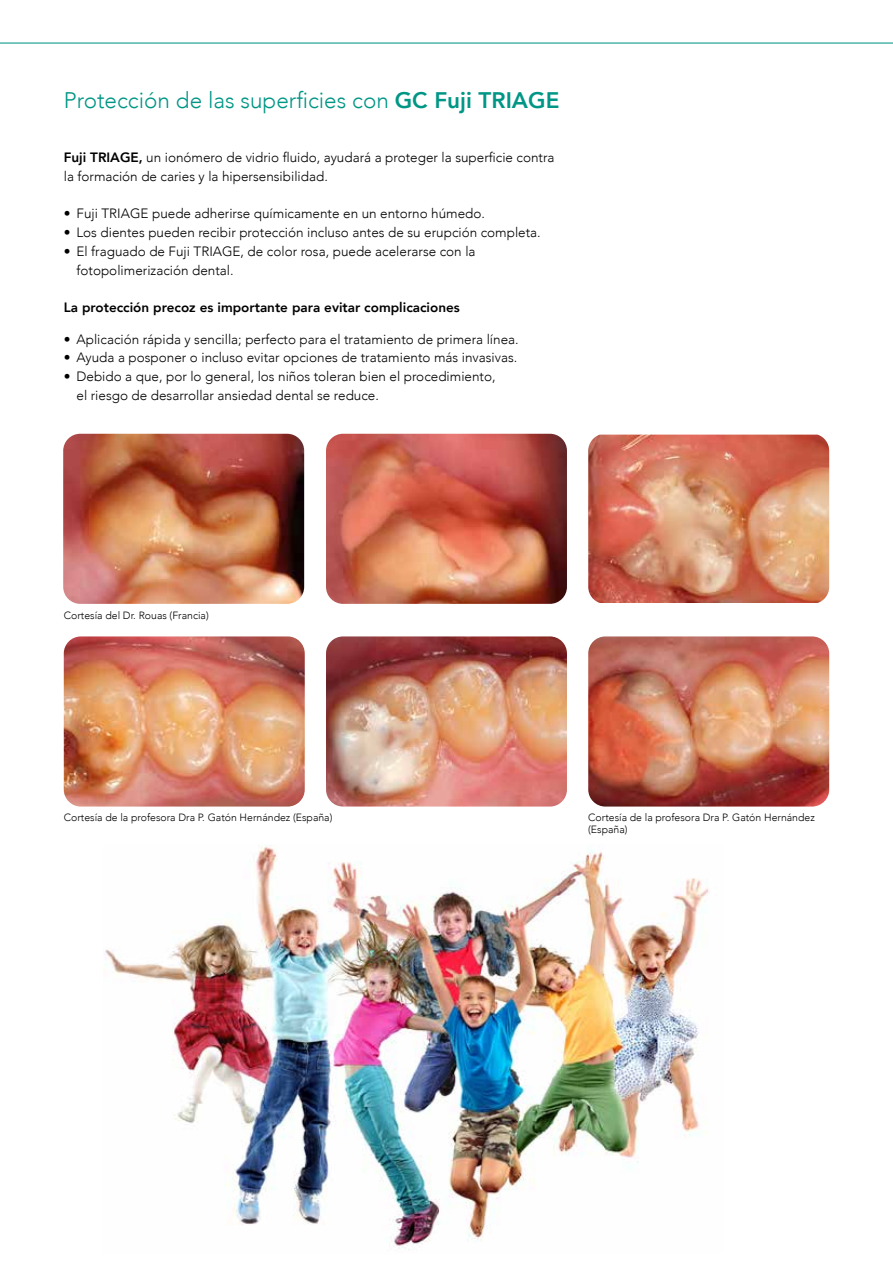
<style>
.page{position:relative;width:893px;height:1263px;background:#fff}
.page>*{position:absolute;margin:0;border:0;box-sizing:border-box;transform-origin:0 0}
.t1{font:300 22.5px "Avenir";color:#009686}
.t2{font:300 13.5px/18.8px "Avenir";color:#000}
.t3{font:800 13.5px "Avenir";color:#000}
.t4{font:300 10.5px/12px "Avenir";color:#000}
.s1{font-weight:800}
</style>
<div class="page">
<img style="left:103px;top:845px;width:606px;height:405px">
<img style="left:326px;top:434px;width:241px;height:170px">
<img style="left:63px;top:434px;width:241px;height:170px">
<img style="left:588px;top:636px;width:241px;height:170px">
<img style="left:64px;top:636px;width:241px;height:170px">
<img style="left:326px;top:636px;width:241px;height:170px">
<img style="left:588px;top:435px;width:241px;height:168px">
<svg style="left:0;top:42px;width:893px;height:2px"></svg>
<h1 class="t1" style="left:64px;top:86px;width:497px">Protección de las superficies con <span class="s1">GC Fuji TRIAGE</span></h1>
<p class="t2" style="left:64px;top:148px;width:492px"><span class="s1">Fuji TRIAGE,</span> un ionómero de vidrio fluido, ayudará a proteger la superficie contra la formación de caries y la hipersensibilidad.</p>
<p class="t2" style="left:64px;top:204px;width:423px">• Fuji TRIAGE puede adherirse químicamente en un entorno húmedo.</p>
<p class="t2" style="left:64px;top:223px;width:478px">• Los dientes pueden recibir protección incluso antes de su erupción completa.</p>
<p class="t2" style="left:77px;top:242px;width:401px;text-indent:-13px">• El fraguado de Fuji TRIAGE, de color rosa, puede acelerarse con la fotopolimerización dental.</p>
<p class="t3" style="left:64px;top:297px;width:398px">La protección precoz es importante para evitar complicaciones</p>
<p class="t2" style="left:64px;top:330px;width:456px">• Aplicación rápida y sencilla; perfecto para el tratamiento de primera línea.</p>
<p class="t2" style="left:64px;top:348px;width:455px">• Ayuda a posponer o incluso evitar opciones de tratamiento más invasivas.</p>
<p class="t2" style="left:77px;top:367px;width:421px;text-indent:-13px">• Debido a que, por lo general, los niños toleran bien el procedimiento, el riesgo de desarrollar ansiedad dental se reduce.</p>
<p class="t4" style="left:64px;top:609px;width:146px">Cortesía del Dr. Rouas (Francia)</p>
<p class="t4" style="left:64px;top:811px;width:270px">Cortesía de la profesora Dra P. Gatón Hernández (España)</p>
<p class="t4" style="left:588px;top:811px;width:228px">Cortesía de la profesora Dra P. Gatón Hernández (España)</p>
</div>
